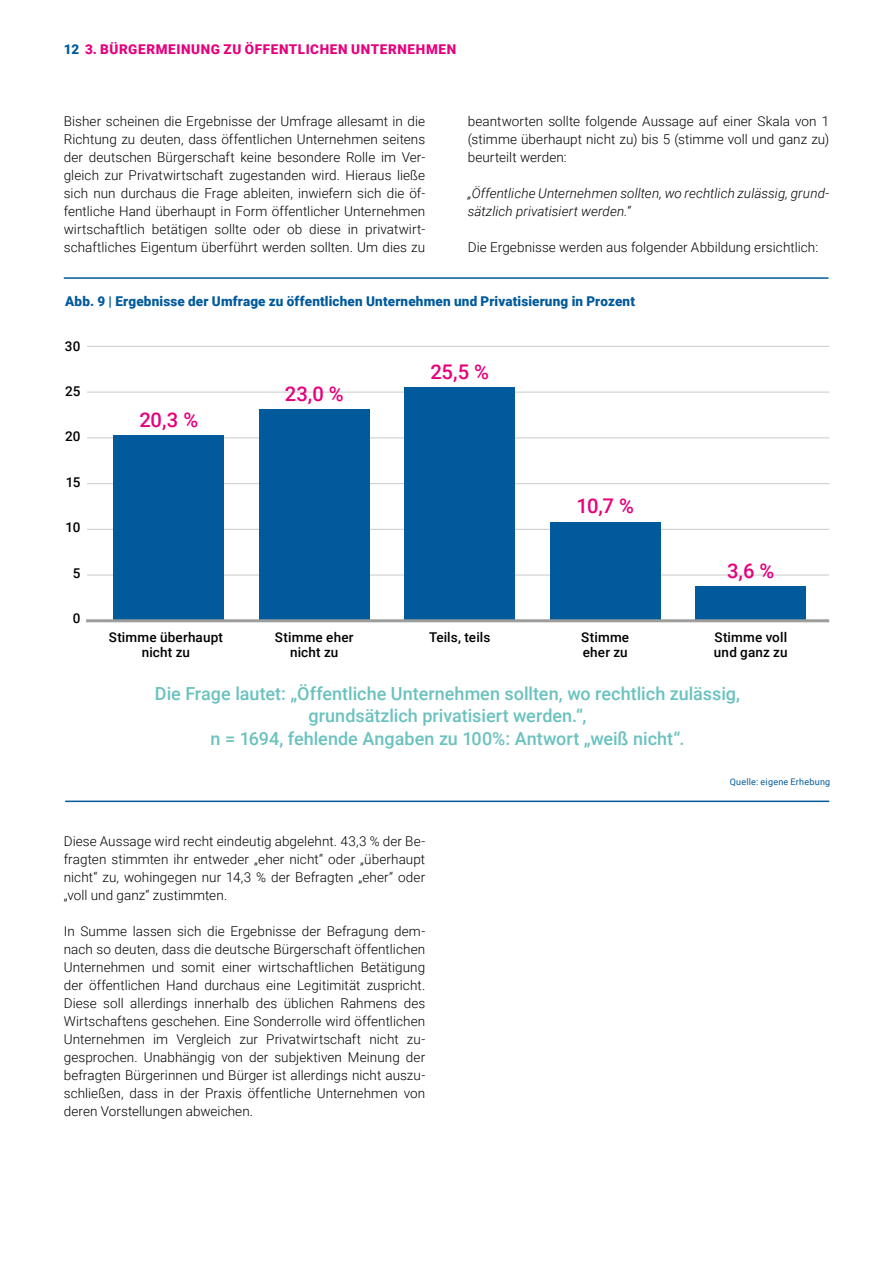
<style>
.page{position:relative;width:893px;height:1263px;background:#fff}
.page>*{position:absolute;margin:0;border:0;box-sizing:border-box;transform-origin:0 0}
.t1{font:500 20.25px "Roboto";letter-spacing:-.01em;color:#e6007d}
.t2{font:500 18px/22.5px "Roboto";color:#6ac2bf;text-align:center}
.t3{font:300 13.5px/18px "Roboto";letter-spacing:.005em;color:#000;text-align:justify}
.t4{font:500 13.5px/15px "Roboto";letter-spacing:.01em;color:#000;text-align:center}
.t5{font:italic 300 13.5px/18px "Roboto";letter-spacing:.005em;color:#000}
.t6{font:900 13.5px "Roboto";letter-spacing:.01em;color:#005a9b}
.t7{font:900 13.5px "Roboto";letter-spacing:.045em;color:#e6007d}
.t8{font:9px "Roboto";letter-spacing:.03em;color:#005a9b}
.s1{color:#005a9b}
</style>
<div class="page">
<hr style="left:65px;top:277px;width:763px;height:2px;background:#005a9b">
<hr style="left:66px;top:800px;width:762px;height:2px;background:#005a9b">
<hr style="left:88px;top:392px;width:741px;height:1px;background:#d0d0d0">
<hr style="left:88px;top:437px;width:741px;height:1px;background:#d0d0d0">
<hr style="left:88px;top:483px;width:741px;height:1px;background:#d0d0d0">
<hr style="left:88px;top:529px;width:741px;height:1px;background:#d0d0d0">
<hr style="left:88px;top:574px;width:741px;height:2px;background:#d0d0d0">
<hr style="left:88px;top:346px;width:741px;height:1px;background:#d0d0d0">
<div style="left:113px;top:435px;width:111px;height:186px;background:#005a9b"></div>
<div style="left:259px;top:409px;width:111px;height:212px;background:#005a9b"></div>
<div style="left:404px;top:387px;width:111px;height:234px;background:#005a9b"></div>
<div style="left:550px;top:522px;width:111px;height:99px;background:#005a9b"></div>
<div style="left:695px;top:586px;width:111px;height:35px;background:#005a9b"></div>
<hr style="left:88px;top:619px;width:740px;height:3px;background:#9d9d9c">
<p class="t7" style="left:64px;top:40px;width:85px"><span class="s1">12</span> 3. Bürgermeinun</p>
<p class="t7" style="left:211px;top:40px;width:44px">g zu öffentlichen</p>
<p class="t7" style="left:351px;top:40px;width:21px">Unternehmen</p>
<p class="t3" style="left:64px;top:112px;width:363px">Bisher scheinen die Ergebnisse der Umfrage allesamt in die Richtung zu deuten, dass öffentlichen Unternehmen seitens der deutschen Bürgerschaft keine besondere Rolle im Ver&shy;gleich zur Privatwirtschaft zugestanden wird. Hieraus ließe sich nun durchaus die Frage ableiten, inwiefern sich die öf&shy;fentliche Hand überhaupt in Form öffentlicher Unternehmen wirtschaftlich betätigen sollte oder ob diese in privatwirt&shy;schaftliches Eigentum überführt werden sollten. Um dies zu</p>
<p class="t3" style="left:468px;top:112px;width:363px">beantworten sollte folgende Aussage auf einer Skala von 1 (stimme überhaupt nicht zu) bis 5 (stimme voll und ganz zu) beurteilt werden:</p>
<p class="t5" style="left:468px;top:184px;width:363px">„Öffentliche Unternehmen sollten, wo rechtlich zulässig, grund&shy;sätzlich privatisiert werden.“</p>
<p class="t3" style="left:468px;top:238px;width:352px">Die Ergebnisse werden aus folgender Abbildung ersichtlich:</p>
<p class="t6" style="left:65px;top:292px;width:571px">Abb. 9 | Ergebnisse der Umfrage zu öffentlichen Unternehmen und Privatisierung in Prozent</p>
<p class="t4" style="left:65px;top:338px;width:17px">30</p>
<p class="t4" style="left:65px;top:383px;width:17px">25</p>
<p class="t4" style="left:65px;top:429px;width:17px">20</p>
<p class="t4" style="left:66px;top:474px;width:16px">15</p>
<p class="t4" style="left:66px;top:519px;width:16px">10</p>
<p class="t4" style="left:73px;top:565px;width:9px">5</p>
<p class="t4" style="left:73px;top:610px;width:9px">0</p>
<h1 class="t1" style="left:139px;top:405px;width:60px">20,3 %</h1>
<h1 class="t1" style="left:285px;top:379px;width:60px">23,0 %</h1>
<h1 class="t1" style="left:430px;top:357px;width:60px">25,5 %</h1>
<h1 class="t1" style="left:577px;top:492px;width:59px">10,7 %</h1>
<h1 class="t1" style="left:727px;top:557px;width:49px">3,6 %</h1>
<p class="t4" style="left:109px;top:629px;width:116px">Stimme überhaupt nicht zu</p>
<p class="t4" style="left:275px;top:629px;width:80px">Stimme eher nicht zu</p>
<p class="t4" style="left:581px;top:629px;width:49px;text-align:left">Stimme eher zu</p>
<p class="t4" style="left:429px;top:629px;width:63px">Teils, teils</p>
<p class="t4" style="left:714px;top:629px;width:75px;text-align:left">Stimme voll und ganz zu</p>
<h2 class="t2" style="left:155px;top:682px;width:587px">Die Frage lautet: „Öffentliche Unternehmen sollten, wo rechtlich zulässig, grundsätzlich privatisiert werden.“,<br>n = 1694, fehlende Angaben zu 100%: Antwort „weiß nicht“.</h2>
<p class="t3" style="left:64px;top:832px;width:363px">Diese Aussage wird recht eindeutig abgelehnt. 43,3 % der Be&shy;fragten stimmten ihr entweder „eher nicht“ oder „überhaupt nicht“ zu, wohingegen nur 14,3 % der Befragten „eher“ oder „voll und ganz“ zustimmten.</p>
<p class="t3" style="left:64px;top:922px;width:363px">In Summe lassen sich die Ergebnisse der Befragung dem&shy;nach so deuten, dass die deutsche Bürgerschaft öffentlichen Unternehmen und somit einer wirtschaftlichen Betätigung der öffentlichen Hand durchaus eine Legitimität zuspricht.<br>Diese soll allerdings innerhalb des üblichen Rahmens des Wirtschaftens geschehen. Eine Sonderrolle wird öffentlichen Unternehmen im Vergleich zur Privatwirtschaft nicht zu&shy;gesprochen. Unabhängig von der subjektiven Meinung der befragten Bürgerinnen und Bürger ist allerdings nicht auszu&shy;schließen, dass in der Praxis öffentliche Unternehmen von deren Vorstellungen abweichen.</p>
<p class="t8" style="left:730px;top:775px;width:102px">Quelle: eigene Erhebung</p>
</div>
